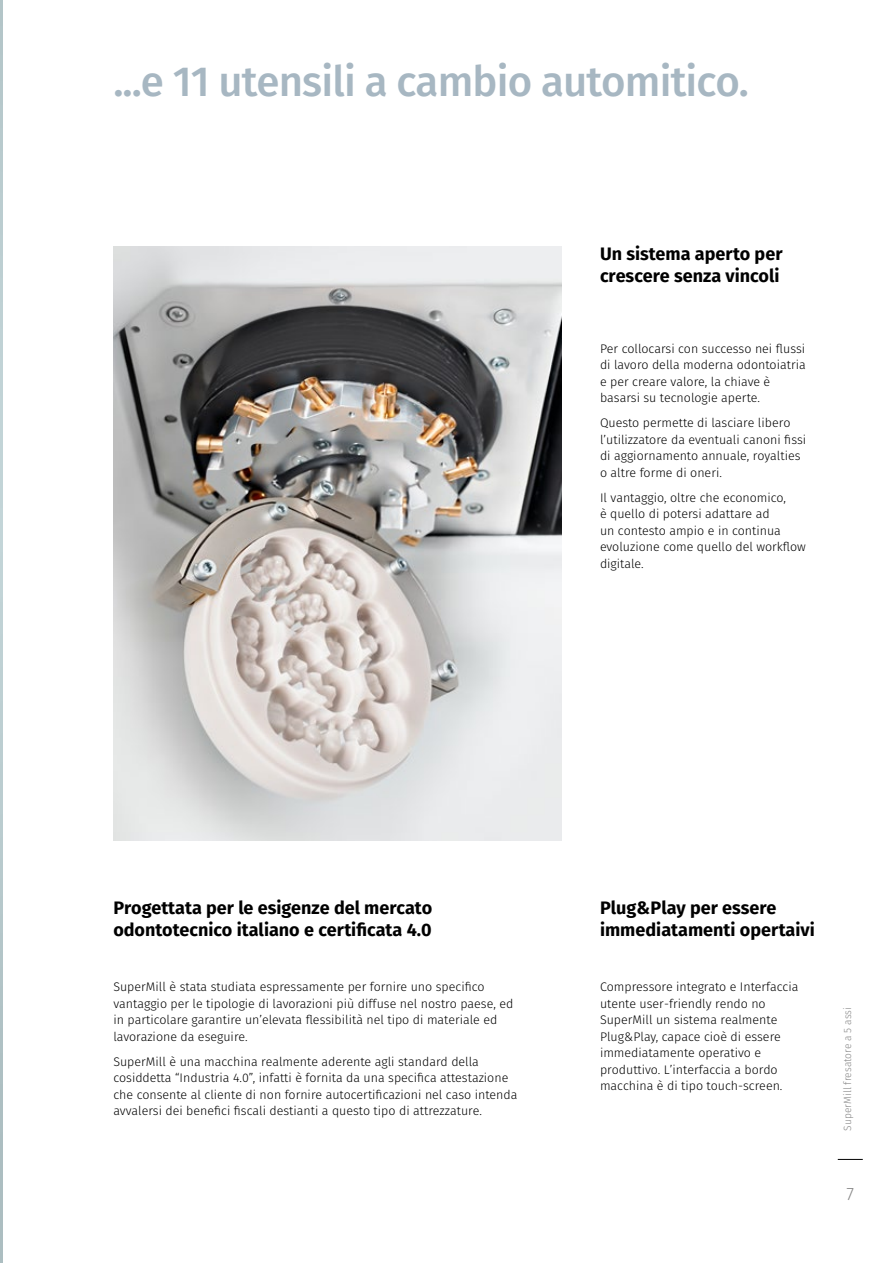
<style>
.page{position:relative;width:893px;height:1263px;background:#fff}
.page>*{position:absolute;margin:0;border:0;box-sizing:border-box;transform-origin:0 0}
.t1{font:500 42px "Fira Sans";letter-spacing:-.02em;color:#a7b7c2}
.t2{font:700 18px/22.5px "Fira Sans";color:#000}
.t3{font:300 18px "Fira Sans";color:#878787}
.t4{font:300 12.45px/16.5px "Fira Sans";color:#000}
.t5{font:300 10.5px "Fira Sans";color:#878787}
</style>
<div class="page">
<svg style="left:838px;top:1159px;width:25px;height:1px"></svg>
<img style="left:113px;top:246px;width:448px;height:594px">
<h1 class="t1" style="left:113px;top:51px;width:637px">...e 11 utensili a cambio automitico.</h1>
<h2 class="t2" style="left:600px;top:242px;width:184px">Un sistema aperto per crescere senza vincoli</h2>
<p class="t4" style="left:600px;top:340px;width:207px">Per collocarsi con successo nei flussi di lavoro della moderna odontoiatria e per creare valore, la chiave è basarsi su tecnologie aperte.</p>
<p class="t4" style="left:600px;top:415px;width:208px">Questo permette di lasciare libero l’utilizzatore da eventuali canoni fissi di aggiornamento annuale, royalties o altre forme di oneri.</p>
<p class="t4" style="left:600px;top:489px;width:207px">Il vantaggio, oltre che economico,<br>è quello di potersi adattare ad<br>un contesto ampio e in continua evoluzione come quello del workflow digitale.</p>
<h2 class="t2" style="left:113px;top:896px;width:320px">Progettata per le esigenze del mercato odontotecnico italiano e certificata 4.0</h2>
<p class="t4" style="left:113px;top:978px;width:402px">SuperMill è stata studiata espressamente per fornire uno specifico vantaggio per le tipologie di lavorazioni più diffuse nel nostro paese, ed in particolare garantire un’elevata flessibilità nel tipo di materiale ed lavorazione da eseguire.</p>
<p class="t4" style="left:113px;top:1053px;width:406px">SuperMill è una macchina realmente aderente agli standard della cosiddetta “Industria 4.0”, infatti è fornita da una specifica attestazione che consente al cliente di non fornire autocertificazioni nel caso intenda avvalersi dei benefici fiscali destianti a questo tipo di attrezzature.</p>
<h2 class="t2" style="left:600px;top:896px;width:216px">Plug&amp;Play per essere immediatamenti opertaivi</h2>
<p class="t4" style="left:600px;top:978px;width:200px">Compressore integrato e Interfaccia utente user-friendly rendo no<br>SuperMill un sistema realmente<br>Plug&amp;Play, capace cioè di essere immediatamente operativo e produttivo. L’interfaccia a bordo macchina è di tipo touch-screen.</p>
<p class="t5" style="left:840px;top:1130px;width:125px;rotate:-90deg">SuperMill fresatore a 5 assi</p>
<h2 class="t3" style="left:846px;top:1181px;width:9px">7</h2>
</div>
